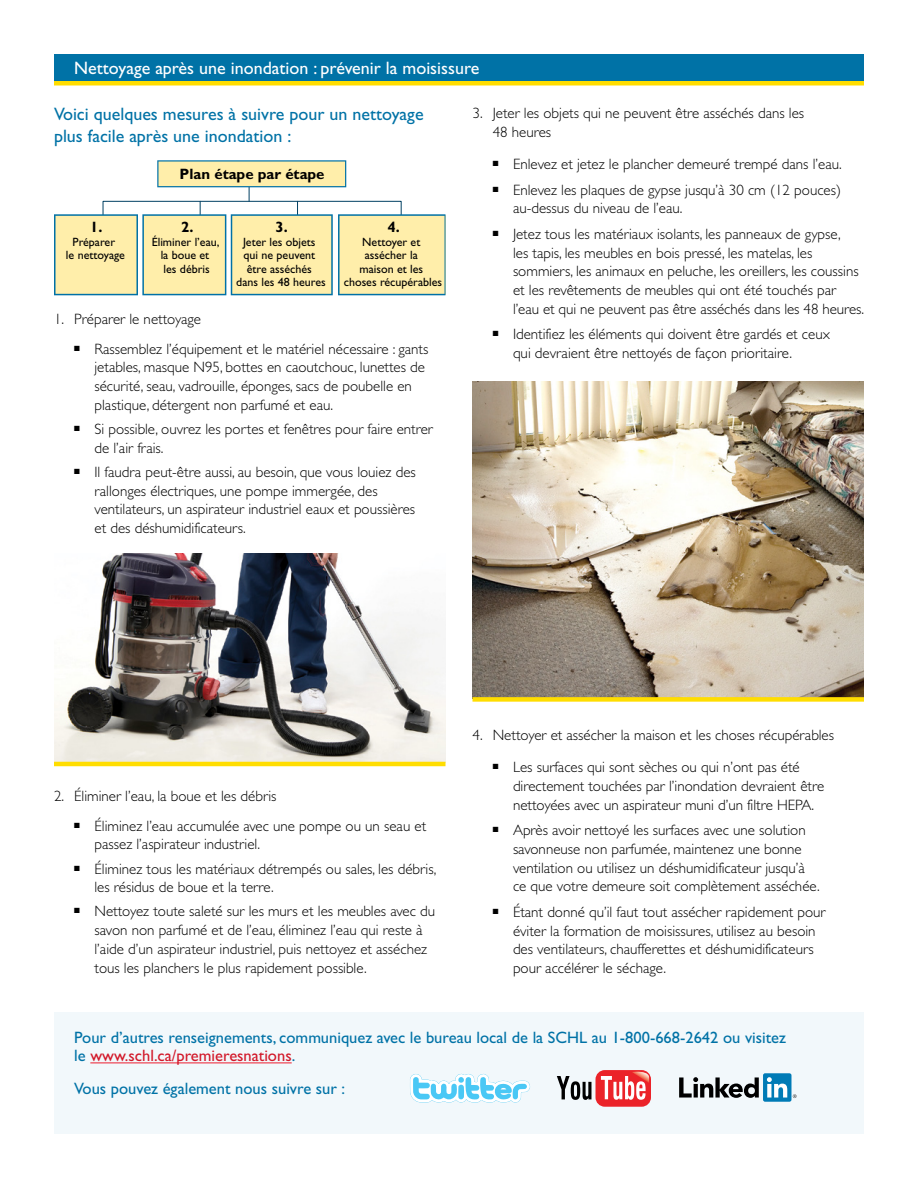
<style>
.page{position:relative;width:918px;height:1188px;background:#fff}
.page>*{position:absolute;margin:0;border:0;box-sizing:border-box;transform-origin:0 0}
.FS_Subhead__H3{font:18px/21.6px "Gill Sans Std";color:#0072a6}
.t1{font:18px "Gill Sans Std";color:#fff}
.FS_Further_Informati{font:16.5px/18.8px "Gill Sans Std";color:#0072a6}
.t2{font:300 15px/18.8px "Gill Sans Std";color:#000}
.t3{font:700 15px "Gill Sans Std";color:#000}
.t4{font:12px/13.5px "Gill Sans Std";color:#000;text-align:center}
.s1{color:#d21829}
</style>
<div class="page">
<img style="left:472px;top:381px;width:392px;height:316px">
<div style="left:472px;top:697px;width:392px;height:5px;background:#fd0"></div>
<img style="left:54px;top:554px;width:392px;height:208px">
<hr style="left:54px;top:762px;width:392px;height:4px;background:#fd0">
<svg style="left:54px;top:160px;width:392px;height:135px"></svg>
<div style="left:54px;top:54px;width:810px;height:27px;background:#0072a6"></div>
<div style="left:54px;top:81px;width:810px;height:5px;background:#fd0"></div>
<div style="left:54px;top:1012px;width:810px;height:122px;background:#f2f8fb"></div>
<hr style="left:90px;top:1062px;width:202px;height:1px;background:#ed1c2e">
<svg style="left:413px;top:1074px;width:117px;height:29px"></svg>
<div style="left:596px;top:1070px;width:55px;height:37px;background:#eb2329;border-radius:9px"></div>
<img style="left:632px;top:1072px;width:17px;height:11px">
<svg style="left:601px;top:1076px;width:45px;height:24px"></svg>
<svg style="left:557px;top:1076px;width:34px;height:24px"></svg>
<svg style="left:679px;top:1077px;width:80px;height:21px"></svg>
<div style="left:763px;top:1073px;width:28px;height:29px;background:#007bb6;border-radius:2px"></div>
<svg style="left:767px;top:1077px;width:20px;height:21px"></svg>
<svg style="left:793px;top:1094px;width:3px;height:4px"></svg>
<p class="t1" style="left:74px;top:57px;width:407px">Nettoyage après une inondation : prévenir la moisissure</p>
<h2 class="FS_Subhead__H3" style="left:54px;top:104px;width:371px">Voici quelques mesures à suivre pour un nettoyage plus facile après une inondation :</h2>
<p class="t3" style="left:90px;top:219px;width:14px">1.</p>
<p class="t4" style="left:66px;top:235px;width:61px">Préparer<br>le nettoyage</p>
<h3 class="t3" style="left:180px;top:165px;width:146px">Plan étape par étape</h3>
<p class="t3" style="left:181px;top:219px;width:14px">2.</p>
<p class="t4" style="left:152px;top:235px;width:69px">Éliminer l’eau, la boue et<br>les débris</p>
<p class="t3" style="left:276px;top:219px;width:14px">3.</p>
<p class="t4" style="left:236px;top:235px;width:91px">Jeter les objets qui ne peuvent être asséchés dans les 48 heures</p>
<p class="t3" style="left:388px;top:219px;width:14px">4.</p>
<p class="t4" style="left:344px;top:235px;width:100px">Nettoyer et assécher la<br>maison et les choses récupérables</p>
<p class="t2" style="left:54px;top:310px;width:149px">1. Préparer le nettoyage</p>
<p class="t2" style="left:94px;top:339px;width:335px;text-indent:-20px">■ Rassemblez l’équipement et le matériel nécessaire : gants jetables, masque N95, bottes en caoutchouc, lunettes de sécurité, seau, vadrouille, éponges, sacs de poubelle en plastique, détergent non parfumé et eau.</p>
<p class="t2" style="left:94px;top:420px;width:340px;text-indent:-20px">■ Si possible, ouvrez les portes et fenêtres pour faire entrer de l’air frais.</p>
<p class="t2" style="left:94px;top:463px;width:323px;text-indent:-20px">■ Il faudra peut-être aussi, au besoin, que vous louiez des rallonges électriques, une pompe immergée, des ventilateurs, un aspirateur industriel eaux et poussières et des déshumidificateurs.</p>
<p class="t2" style="left:493px;top:104px;width:313px;text-indent:-20px">3. Jeter les objets qui ne peuvent être asséchés dans les<br>48 heures</p>
<p class="t2" style="left:493px;top:155px;width:351px">■ Enlevez et jetez le plancher demeuré trempé dans l’eau.</p>
<p class="t2" style="left:513px;top:181px;width:330px;text-indent:-20px">■ Enlevez les plaques de gypse jusqu’à 30 cm (12 pouces) au-dessus du niveau de l’eau.</p>
<p class="t2" style="left:513px;top:225px;width:353px;text-indent:-20px">■ Jetez tous les matériaux isolants, les panneaux de gypse,<br>les tapis, les meubles en bois pressé, les matelas, les sommiers, les animaux en peluche, les oreillers, les coussins et les revêtements de meubles qui ont été touchés par l’eau et qui ne peuvent pas être asséchés dans les 48 heures.</p>
<p class="t2" style="left:513px;top:325px;width:318px;text-indent:-20px">■ Identifiez les éléments qui doivent être gardés et ceux qui devraient être nettoyés de façon prioritaire.</p>
<p class="t2" style="left:54px;top:787px;width:224px">2. Éliminer l’eau, la boue et les débris</p>
<p class="t2" style="left:94px;top:816px;width:333px;text-indent:-20px">■ Éliminez l’eau accumulée avec une pompe ou un seau et passez l’aspirateur industriel.</p>
<p class="t2" style="left:94px;top:859px;width:343px;text-indent:-20px">■ Éliminez tous les matériaux détrempés ou sales, les débris, les résidus de boue et la terre.</p>
<p class="t2" style="left:94px;top:902px;width:342px;text-indent:-20px">■ Nettoyez toute saleté sur les murs et les meubles avec du savon non parfumé et de l’eau, éliminez l’eau qui reste à l’aide d’un aspirateur industriel, puis nettoyez et asséchez tous les planchers le plus rapidement possible.</p>
<p class="t2" style="left:472px;top:726px;width:363px">4. Nettoyer et assécher la maison et les choses récupérables</p>
<p class="t2" style="left:513px;top:758px;width:313px;text-indent:-20px">■ Les surfaces qui sont sèches ou qui n’ont pas été directement touchées par l’inondation devraient être nettoyées avec un aspirateur muni d’un filtre HEPA.</p>
<p class="t2" style="left:513px;top:821px;width:308px;text-indent:-20px">■ Après avoir nettoyé les surfaces avec une solution savonneuse non parfumée, maintenez une bonne ventilation ou utilisez un déshumidificateur jusqu’à ce que votre demeure soit complètement asséchée.</p>
<p class="t2" style="left:513px;top:903px;width:314px;text-indent:-20px">■ Étant donné qu’il faut tout assécher rapidement pour éviter la formation de moisissures, utilisez au besoin des ventilateurs, chaufferettes et déshumidificateurs pour accélérer le séchage.</p>
<p class="FS_Further_Informati" style="left:74px;top:1028px;width:713px">Pour d’autres renseignements, communiquez avec le bureau local de la SCHL au 1-800-668-2642 ou visitez le <span class="s1">www.schl.ca/premieresnations</span>.</p>
<p class="FS_Further_Informati" style="left:74px;top:1079px;width:272px">Vous pouvez également nous suivre sur :</p>
</div>
